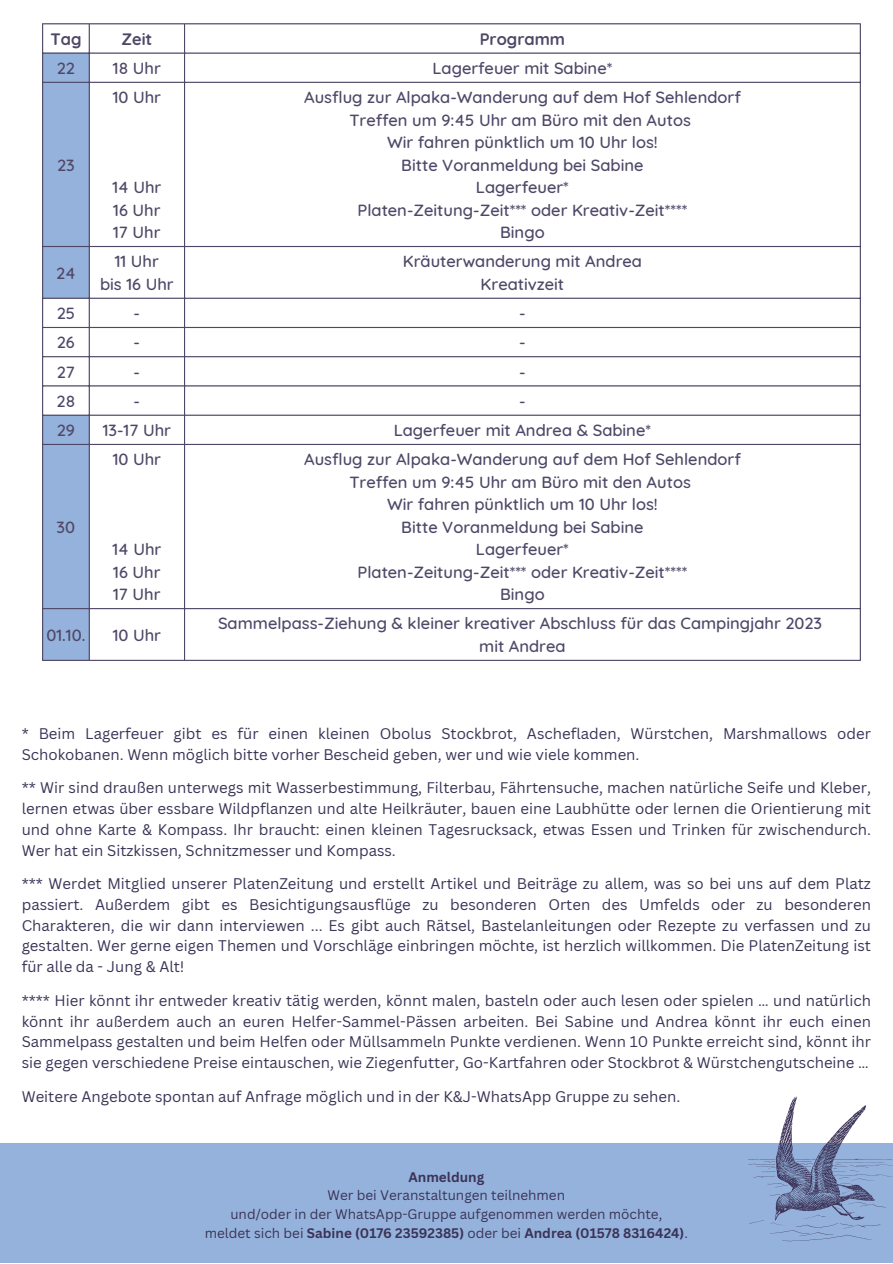
<style>
.page{position:relative;width:893px;height:1264px;background:#fff}
.page>*{position:absolute;margin:0;border:0;box-sizing:border-box;transform-origin:0 0}
.t1{font:500 16.5px/22.5px "Quicksand";color:#3c3357;text-align:center}
.t2{font:700 16.5px "Quicksand";color:#3c3357}
.t3{font:15px/20.9px "Canva Sans";color:#3c3357;text-align:justify}
.t4{font:13.5px "Canva Sans";color:#3c3357}
.t5{font:700 13.5px "Canva Sans";color:#3c3357}
.s1{font-weight:400}
</style>
<div class="page">
<svg style="left:43px;top:24px;width:816px;height:635px"></svg>
<svg style="left:43px;top:54px;width:46px;height:605px"></svg>
<hr style="left:42px;top:24px;width:1px;height:635px;background:#3c3357">
<hr style="left:89px;top:24px;width:1px;height:635px;background:#3c3357">
<hr style="left:184px;top:24px;width:1px;height:635px;background:#3c3357">
<hr style="left:859px;top:24px;width:1px;height:635px;background:#3c3357">
<hr style="left:42px;top:23px;width:818px;height:1px;background:#3c3357">
<hr style="left:42px;top:52px;width:818px;height:2px;background:#3c3357">
<hr style="left:42px;top:82px;width:818px;height:1px;background:#3c3357">
<hr style="left:42px;top:246px;width:818px;height:1px;background:#3c3357">
<hr style="left:42px;top:298px;width:818px;height:1px;background:#3c3357">
<hr style="left:42px;top:327px;width:818px;height:1px;background:#3c3357">
<hr style="left:42px;top:356px;width:818px;height:1px;background:#3c3357">
<hr style="left:42px;top:385px;width:818px;height:1px;background:#3c3357">
<hr style="left:42px;top:414px;width:818px;height:2px;background:#3c3357">
<hr style="left:42px;top:444px;width:818px;height:1px;background:#3c3357">
<hr style="left:42px;top:608px;width:818px;height:1px;background:#3c3357">
<hr style="left:42px;top:659px;width:818px;height:2px;background:#3c3357">
<div style="left:0;top:1143px;width:892px;height:119px;background:#94b2db"></div>
<svg style="left:748px;top:1096px;width:144px;height:145px"></svg>
<p class="t2" style="left:50px;top:28px;width:33px">Tag</p>
<p class="t2" style="left:121px;top:28px;width:32px">Zeit</p>
<p class="t2" style="left:479px;top:28px;width:87px">Programm</p>
<p class="t1" style="left:57px;top:56px;width:20px">22</p>
<p class="t1" style="left:113px;top:56px;width:49px">18 Uhr</p>
<p class="t1" style="left:432px;top:56px;width:181px">Lagerfeuer mit Sabine*</p>
<p class="t1" style="left:57px;top:153px;width:19px">23</p>
<p class="t1" style="left:113px;top:86px;width:50px">10 Uhr</p>
<p class="t1" style="left:112px;top:176px;width:50px;text-align:justify">14 Uhr 16 Uhr 17 Uhr</p>
<p class="t1" style="left:304px;top:86px;width:438px">Ausflug zur Alpaka-Wanderung auf dem Hof Sehlendorf<br>Treffen um 9:45 Uhr am B ro mit den Autos<br>Wir fahren p nktlich um 10 Uhr los!<br>Bitte Voranmeldung bei Sabine<br>Lagerfeuer*<br>Platen-Zeitung-Zeit*** oder Kreativ-Zeit****<br>Bingo</p>
<p class="t1" style="left:56px;top:261px;width:21px">24</p>
<p class="t1" style="left:100px;top:250px;width:75px">11 Uhr<br>bis 16 Uhr</p>
<p class="t1" style="left:403px;top:250px;width:241px">Kr uterwanderung mit Andrea<br>Kreativzeit</p>
<p class="t1" style="left:57px;top:301px;width:20px">25</p>
<p class="t1" style="left:134px;top:301px;width:8px">-</p>
<p class="t1" style="left:519px;top:301px;width:8px">-</p>
<p class="t1" style="left:57px;top:331px;width:19px">26</p>
<p class="t1" style="left:134px;top:331px;width:8px">-</p>
<p class="t1" style="left:519px;top:331px;width:8px">-</p>
<p class="t1" style="left:57px;top:360px;width:20px">27</p>
<p class="t1" style="left:134px;top:360px;width:8px">-</p>
<p class="t1" style="left:519px;top:360px;width:8px">-</p>
<p class="t1" style="left:57px;top:389px;width:20px">28</p>
<p class="t1" style="left:134px;top:389px;width:8px">-</p>
<p class="t1" style="left:519px;top:389px;width:8px">-</p>
<p class="t1" style="left:57px;top:418px;width:20px">29</p>
<p class="t1" style="left:103px;top:418px;width:70px">13-17 Uhr</p>
<p class="t1" style="left:394px;top:418px;width:259px">Lagerfeuer mit Andrea &amp; Sabine*</p>
<p class="t1" style="left:57px;top:515px;width:20px">30</p>
<p class="t1" style="left:113px;top:448px;width:50px">10 Uhr</p>
<p class="t1" style="left:112px;top:538px;width:50px;text-align:justify">14 Uhr 16 Uhr 17 Uhr</p>
<p class="t1" style="left:304px;top:448px;width:438px">Ausflug zur Alpaka-Wanderung auf dem Hof Sehlendorf<br>Treffen um 9:45 Uhr am B ro mit den Autos<br>Wir fahren p nktlich um 10 Uhr los!<br>Bitte Voranmeldung bei Sabine<br>Lagerfeuer*<br>Platen-Zeitung-Zeit*** oder Kreativ-Zeit****<br>Bingo</p>
<p class="t1" style="left:47px;top:623px;width:40px">01.10.</p>
<p class="t1" style="left:113px;top:623px;width:50px">10 Uhr</p>
<p class="t1" style="left:218px;top:612px;width:605px">Sammelpass-Ziehung &amp; kleiner kreativer Abschluss für das Campingjahr 2023 mit Andrea</p>
<p class="t3" style="left:22px;top:722px;width:850px">* Beim Lagerfeuer gibt es fü r einen kleinen Obolus Stockbrot, Aschefladen, Wü rstchen, Marshmallows oder<br>Schokobanen. Wenn möglich bitte vorher Bescheid geben, wer und wie viele kommen.</p>
<p class="t3" style="left:22px;top:776px;width:850px">** Wir sind draußen unterwegs mit Wasserbestimmung, Filterbau, Fährtensuche, machen natürliche Seife und Kleber, lernen etwas über essbare Wildpflanzen und alte Heilkräuter, bauen eine Laubhütte oder lernen die Orientierung mit und ohne Karte &amp; Kompass. Ihr braucht: einen kleinen Tagesrucksack, etwas Essen und Trinken für zwischendurch.<br>Wer hat ein Sitzkissen, Schnitzmesser und Kompass.</p>
<p class="t3" style="left:22px;top:872px;width:850px">*** Werdet Mitglied unserer PlatenZeitung und erstellt Artikel und Beiträge zu allem, was so bei uns auf dem Platz passiert. Außerdem gibt es Besichtigungsausflüge zu besonderen Orten des Umfelds oder zu besonderen Charakteren, die wir dann interviewen ... Es gibt auch Rätsel, Bastelanleitungen oder Rezepte zu verfassen und zu gestalten. Wer gerne eigen Themen und Vorschläge einbringen möchte, ist herzlich willkommen. Die PlatenZeitung ist für alle da - Jung &amp; Alt!</p>
<p class="t3" style="left:22px;top:989px;width:850px">**** Hier könnt ihr entweder kreativ tätig werden, könnt malen, basteln oder auch lesen oder spielen … und natürlich könnt ihr außerdem auch an euren Helfer-Sammel-Pässen arbeiten. Bei Sabine und Andrea könnt ihr euch einen Sammelpass gestalten und beim Helfen oder Müllsammeln Punkte verdienen. Wenn 10 Punkte erreicht sind, könnt ihr sie gegen verschiedene Preise eintauschen, wie Ziegenfutter, Go-Kartfahren oder Stockbrot &amp; Würstchengutscheine …</p>
<p class="t3" style="left:22px;top:1085px;width:660px">Weitere Angebote spontan auf Anfrage möglich und in der K&amp;J-WhatsApp Gruppe zu sehen.</p>
<p class="t5" style="left:408px;top:1167px;width:77px">Anmeldung</p>
<p class="t4" style="left:327px;top:1185px;width:239px">Wer bei Veranstaltungen teilnehmen</p>
<p class="t4" style="left:230px;top:1204px;width:433px">und/oder in der WhatsApp-Gruppe aufgenommen werden möchte,</p>
<p class="t5" style="left:205px;top:1223px;width:484px"><span class="s1">meldet sich bei</span> Sabine (0176 23592385) <span class="s1">oder bei</span> Andrea (01578 8316424)<span class="s1">.</span></p>
</div>
